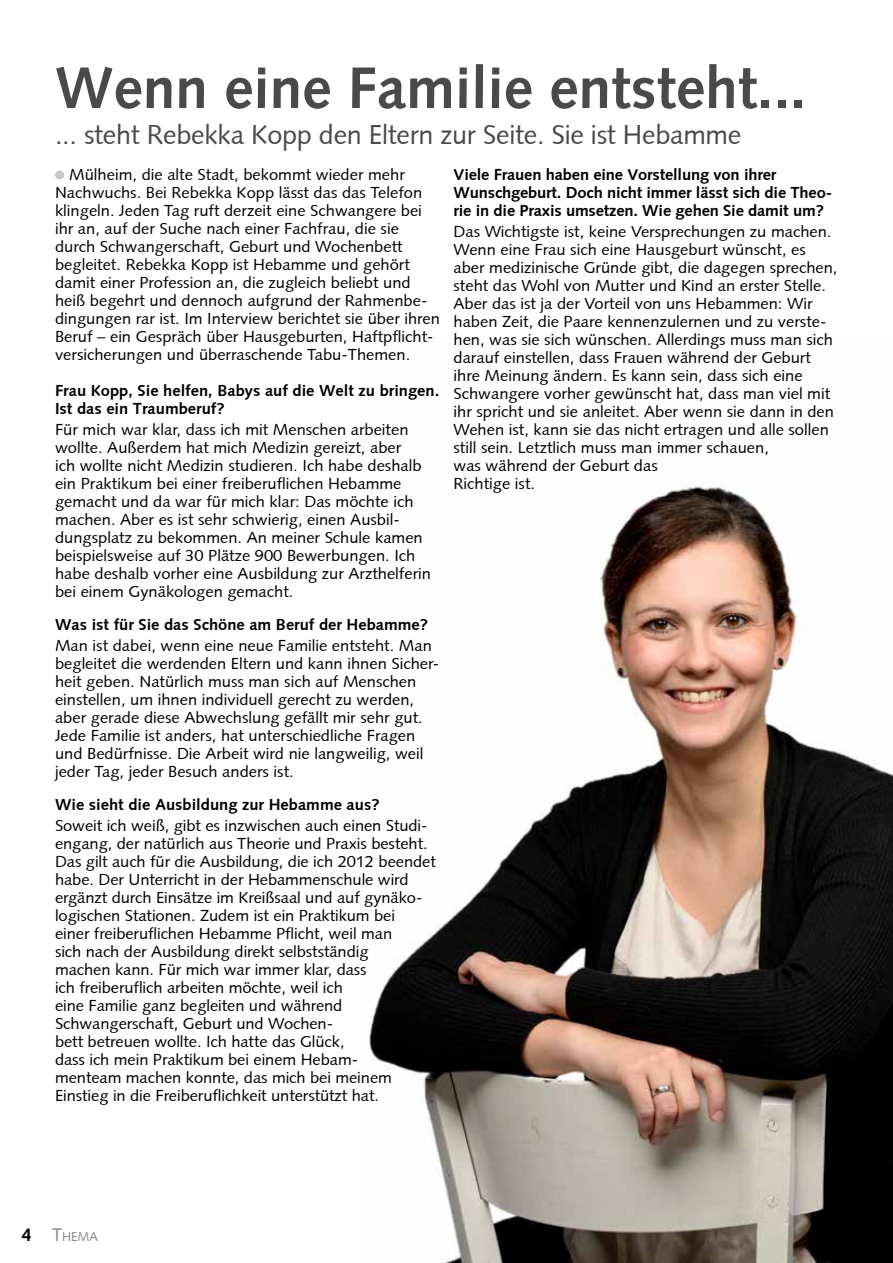
<style>
.page{position:relative;width:893px;height:1263px;background:#fff}
.page>*{position:absolute;margin:0;border:0;box-sizing:border-box;transform-origin:0 0}
.t1{font:700 58.5px "Syntax";color:#4a4a49}
.t2{font:27px "Syntax";letter-spacing:-.01em;color:#4a4a49}
.t3{font:15.75px/18px "Syntax";color:#000;scale:1.05 1}
.t4{font:700 15.75px/18px "Syntax";color:#000;scale:1.05 1}
.t5{font:12.6px "Syntax";color:#878787}
.s1{font-weight:700;font-size:18px;color:#000}
.s2{font-size:18px}
</style>
<div class="page">
<img style="left:369px;top:482px;width:524px;height:781px">
<div style="left:55px;top:171px;width:9px;height:8px;background:#c6c6c6;border-radius:50%"></div>
<h1 class="t1" style="left:55px;top:54px;width:752px">Wenn eine Familie entsteht...</h1>
<h2 class="t2" style="left:55px;top:119px;width:688px">... steht Rebekka Kopp den Eltern zur Seite. Sie ist Hebamme</h2>
<p class="t3" style="left:55px;top:166px;width:368px;text-indent:14px">Mülheim, die alte Stadt, bekommt wieder mehr Nachwuchs. Bei Rebekka Kopp lässt das das Telefon klingeln. Jeden Tag ruft derzeit eine Schwangere bei ihr an, auf der Suche nach einer Fachfrau, die sie durch Schwangerschaft, Geburt und Wochenbett begleitet. Rebekka Kopp ist Hebamme und gehört damit einer Profession an, die zugleich beliebt und heiß begehrt und dennoch aufgrund der Rahmenbe&shy;dingungen rar ist. Im Interview berichtet sie über ihren Beruf – ein Gespräch über Hausgeburten, Haftpflicht&shy;versicherungen und überraschende Tabu-Themen.</p>
<p class="t4" style="left:55px;top:382px;width:367px">Frau Kopp, Sie helfen, Babys auf die Welt zu bringen.<br>Ist das ein Traumberuf?</p>
<p class="t3" style="left:55px;top:421px;width:360px">Für mich war klar, dass ich mit Menschen arbeiten wollte. Außerdem hat mich Medizin gereizt, aber<br>ich wollte nicht Medizin studieren. Ich habe deshalb ein Praktikum bei einer freiberuflichen Hebamme gemacht und da war für mich klar: Das möchte ich machen. Aber es ist sehr schwierig, einen Ausbil&shy;dungsplatz zu bekommen. An meiner Schule kamen beispielsweise auf 30 Plätze 900 Bewerbungen. Ich habe deshalb vorher eine Ausbildung zur Arzthelferin bei einem Gynäkologen gemacht.</p>
<p class="t4" style="left:55px;top:616px;width:357px">Was ist für Sie das Schöne am Beruf der Hebamme?</p>
<p class="t3" style="left:55px;top:637px;width:367px">Man ist dabei, wenn eine neue Familie entsteht. Man begleitet die werdenden Eltern und kann ihnen Sicher&shy;heit geben. Natürlich muss man sich auf Menschen einstellen, um ihnen individuell gerecht zu werden, aber gerade diese Abwechslung gefällt mir sehr gut.<br>Jede Familie ist anders, hat unterschiedliche Fragen und Bedürfnisse. Die Arbeit wird nie langweilig, weil jeder Tag, jeder Besuch anders ist.</p>
<p class="t4" style="left:55px;top:796px;width:311px">Wie sieht die Ausbildung zur Hebamme aus?</p>
<p class="t3" style="left:55px;top:817px;width:364px">Soweit ich weiß, gibt es inzwischen auch einen Studi&shy;engang, der natürlich aus Theorie und Praxis besteht.<br>Das gilt auch für die Ausbildung, die ich 2012 beendet habe. Der Unterricht in der Hebammenschule wird ergänzt durch Einsätze im Kreißsaal und auf gynäko&shy;logischen Stationen. Zudem ist ein Praktikum bei<br>einer freiberuflichen Hebamme Pflicht, weil man<br>sich nach der Ausbildung direkt selbstständig<br>machen kann. Für mich war immer klar, dass<br>ich freiberuflich arbeiten möchte, weil ich<br>eine Familie ganz begleiten und während Schwangerschaft, Geburt und Wochen-<br>bett betreuen wollte. Ich hatte das Glück,<br>dass ich mein Praktikum bei einem Hebam-<br>menteam machen konnte, das mich bei meinem Einstieg in die Freiberuflichkeit unterstützt hat.</p>
<p class="t4" style="left:453px;top:166px;width:362px">Viele Frauen haben eine Vorstellung von ihrer<br>Wunschgeburt. Doch nicht immer lässt sich die Theo&shy;rie in die Praxis umsetzen. Wie gehen Sie damit um?</p>
<p class="t3" style="left:453px;top:223px;width:367px">Das Wichtigste ist, keine Versprechungen zu machen.<br>Wenn eine Frau sich eine Hausgeburt wünscht, es aber medizinische Gründe gibt, die dagegen sprechen, steht das Wohl von Mutter und Kind an erster Stelle.<br>Aber das ist ja der Vorteil von uns Hebammen: Wir haben Zeit, die Paare kennenzulernen und zu verste&shy;hen, was sie sich wünschen. Allerdings muss man sich darauf einstellen, dass Frauen während der Geburt ihre Meinung ändern. Es kann sein, dass sich eine Schwangere vorher gewünscht hat, dass man viel mit ihr spricht und sie anleitet. Aber wenn sie dann in den Wehen ist, kann sie das nicht ertragen und alle sollen still sein. Letztlich muss man immer schauen,<br>was während der Geburt das<br>Richtige ist.</p>
<p class="t5" style="left:22px;top:1229px;width:77px"><span class="s1">4</span> <span class="s2">T</span>HEMA</p>
</div>
